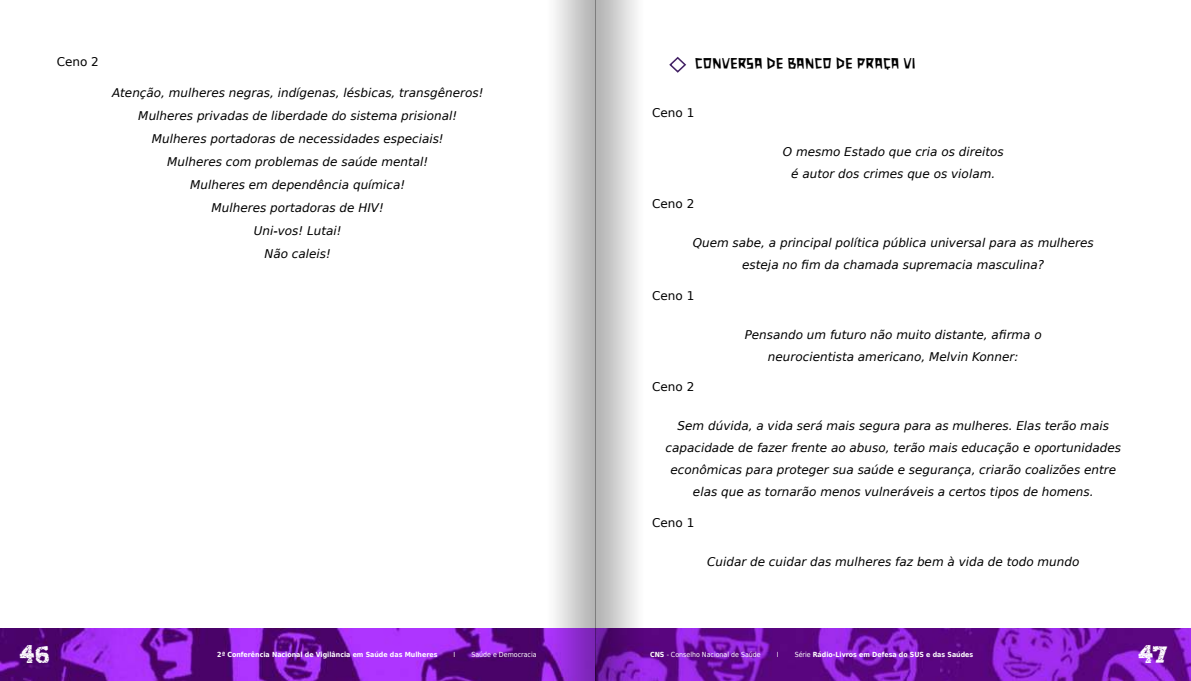
<style>
.page{position:relative;width:1191px;height:681px;background:#fff}
.page>*{position:absolute;margin:0;border:0;box-sizing:border-box;transform-origin:0 0}
.t1{font:24px "Cordel Encarnado";color:#fff}
.t2{font:16px "Xilosa";color:#000}
.t3{font:italic 12px/22.9px "DejaVu Sans";color:#000;text-align:center}
.t4{font:12px "DejaVu Sans";color:#000}
.t5{font:700 7px "DejaVu Sans Condensed";color:#fff}
.t6{font:7px "DejaVu Sans Condensed";color:#fff}
.s1{font-weight:700}
.s2{font-weight:400}
</style>
<div class="page">
<img style="left:0;top:628px;width:1191px;height:52px">
<img style="left:546px;top:0;width:99px;height:680px">
<svg style="left:669px;top:56px;width:18px;height:17px"></svg>
<p class="t4" style="left:57px;top:51px;width:44px">Ceno 2</p>
<p class="t3" style="left:112px;top:81px;width:373px">Atenção, mulheres negras, indígenas, lésbicas, transgêneros!<br>Mulheres privadas de liberdade do sistema prisional!<br>Mulheres portadoras de necessidades especiais!<br>Mulheres com problemas de saúde mental!<br>Mulheres em dependência química!<br>Mulheres portadoras de HIV!<br>Uni-vos! Lutai!<br>Não caleis!</p>
<h2 class="t2" style="left:694px;top:54px;width:222px">CONVERSA DE BANCO DE PRAÇA VI</h2>
<p class="t4" style="left:652px;top:102px;width:44px">Ceno 1</p>
<p class="t3" style="left:782px;top:140px;width:222px;line-height:22px">O mesmo Estado que cria os direitos é autor dos crimes que os violam.</p>
<p class="t4" style="left:652px;top:193px;width:44px">Ceno 2</p>
<p class="t3" style="left:692px;top:232px;width:403px;line-height:22px">Quem sabe, a principal política pública universal para as mulheres esteja no fim da chamada supremacia masculina?</p>
<p class="t4" style="left:652px;top:285px;width:44px">Ceno 1</p>
<p class="t3" style="left:744px;top:323px;width:299px;line-height:22px">Pensando um futuro não muito distante, afirma o neurocientista americano, Melvin Konner:</p>
<p class="t4" style="left:652px;top:376px;width:44px">Ceno 2</p>
<p class="t3" style="left:665px;top:415px;width:457px;line-height:22px">Sem dúvida, a vida será mais segura para as mulheres. Elas terão mais capacidade de fazer frente ao abuso, terão mais educação e oportunidades econômicas para proteger sua saúde e segurança, criarão coalizões entre elas que as tornarão menos vulneráveis a certos tipos de homens.</p>
<p class="t4" style="left:652px;top:512px;width:44px">Ceno 1</p>
<p class="t3" style="left:707px;top:550px;width:374px">Cuidar de cuidar das mulheres faz bem à vida de todo mundo</p>
<h1 class="t1" style="left:19px;top:640px;width:32px">46</h1>
<p class="t5" style="left:217px;top:648px;width:222px">2ª Conferência Nacional de Vigilância em Saúde das Mulheres</p>
<p class="t6" style="left:453px;top:648px;width:3px">I</p>
<p class="t6" style="left:471px;top:648px;width:67px">Saúde e Democracia</p>
<p class="t6" style="left:650px;top:648px;width:112px"><span class="s1">CNS</span> - Conselho Nacional de Saúde</p>
<p class="t6" style="left:777px;top:648px;width:3px">I</p>
<p class="t5" style="left:794px;top:648px;width:180px"><span class="s2">Série</span> Rádio-Livros em Defesa do SUS e das Saúdes</p>
<h1 class="t1" style="left:1137px;top:640px;width:31px">47</h1>
</div>
